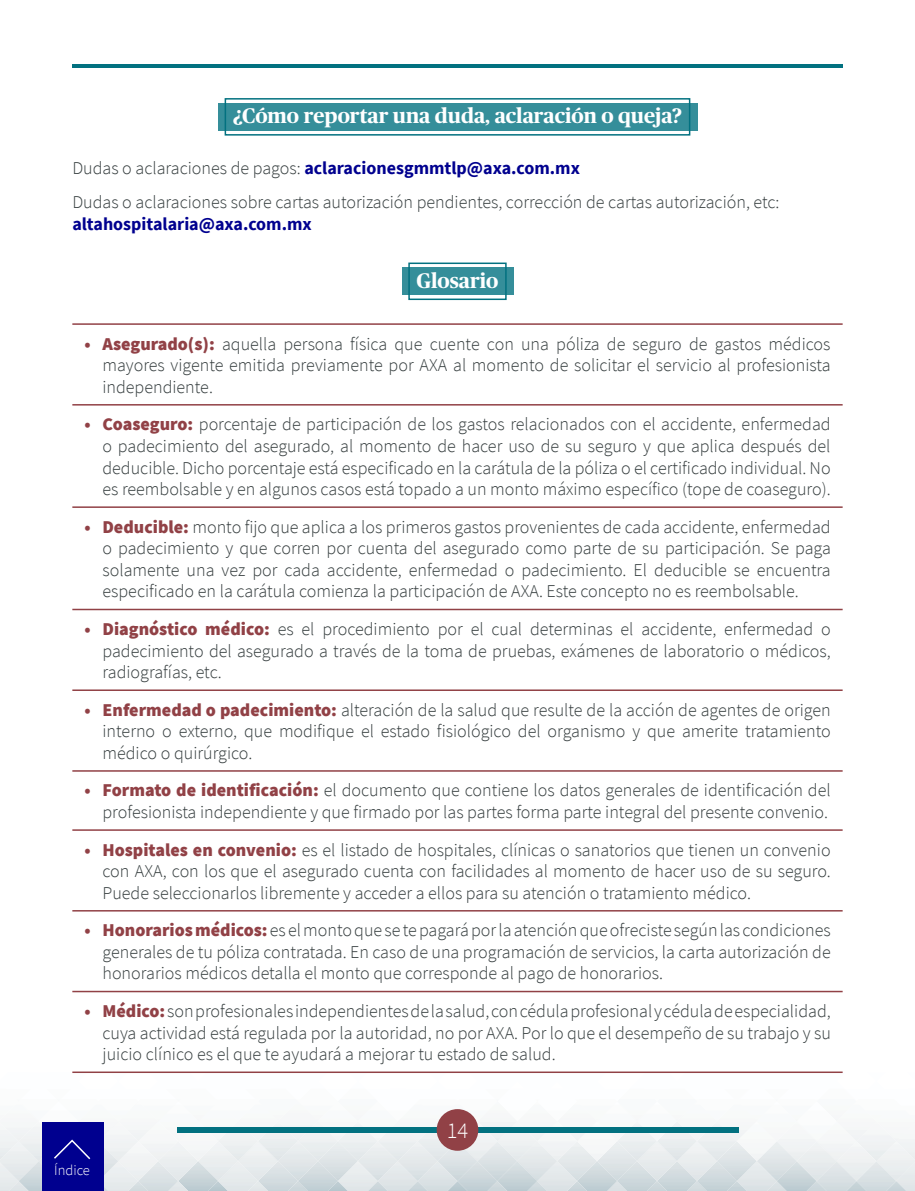
<style>
.page{position:relative;width:915px;height:1191px;background:#fff}
.page>*{position:absolute;margin:0;border:0;box-sizing:border-box;transform-origin:0 0}
.t1{font:300 22.5px "Source Sans Pro";color:#fff}
.t2{font:700 21px "Publico Headline";color:#fff}
.t3{font:300 18px/21.6px "Source Sans Pro";color:#343c3d;text-align:justify}
.t4{font:700 18px "Source Sans Pro";color:#00008f}
.t5{font:300 14.55px "Source Sans Pro";color:#fff}
.s1{font-weight:700;color:#00008f}
.s2{font-weight:700;color:#914146}
.s3{font-weight:900;color:#914146}
</style>
<div class="page">
<img style="left:836px;top:1159px;width:78px;height:32px">
<div style="left:836px;top:1130px;width:60px;height:31px;background:#f1f3f5"></div>
<img style="left:0;top:1109px;width:836px;height:72px">
<img style="left:103px;top:1181px;width:733px;height:10px">
<img style="left:636px;top:1161px;width:20px;height:20px">
<img style="left:497px;top:1109px;width:20px;height:12px">
<img style="left:58px;top:1109px;width:100px;height:12px">
<img style="left:238px;top:992px;width:20px;height:1px">
<img style="left:118px;top:1109px;width:20px;height:12px">
<img style="left:98px;top:1121px;width:20px;height:20px">
<img style="left:0;top:1181px;width:42px;height:10px">
<img style="left:19px;top:1109px;width:39px;height:52px">
<svg style="left:186px;top:992px;width:13px;height:1px"></svg>
<img style="left:0;top:1122px;width:19px;height:37px">
<img style="left:0;top:1109px;width:19px;height:11px">
<img style="left:72px;top:992px;width:26px;height:1px">
<div style="left:177px;top:1127px;width:561px;height:5px;background:#027180"></div>
<div style="left:42px;top:1122px;width:61px;height:69px;background:#00008f"></div>
<hr style="left:72px;top:64px;width:770px;height:4px;background:#027180">
<div style="left:436px;top:1109px;width:42px;height:41px;background:#914146;border-radius:50%"></div>
<svg style="left:54px;top:1139px;width:37px;height:21px"></svg>
<div style="left:218px;top:103px;width:479px;height:27px;background:#358e9a"></div>
<div style="left:224px;top:98px;width:466px;height:38px;border:2px solid #027180"></div>
<div style="left:401px;top:268px;width:112px;height:27px;background:#358e9a"></div>
<div style="left:408px;top:262px;width:98px;height:38px;border:2px solid #027180"></div>
<hr style="left:72px;top:323px;width:770px;height:2px;background:#914146">
<hr style="left:72px;top:404px;width:770px;height:1px;background:#914146">
<hr style="left:72px;top:506px;width:770px;height:2px;background:#914146">
<hr style="left:72px;top:609px;width:770px;height:1px;background:#914146">
<hr style="left:72px;top:689px;width:770px;height:2px;background:#914146">
<hr style="left:72px;top:770px;width:770px;height:1px;background:#914146">
<hr style="left:72px;top:829px;width:770px;height:2px;background:#914146">
<hr style="left:72px;top:910px;width:770px;height:1px;background:#914146">
<hr style="left:72px;top:990px;width:770px;height:2px;background:#914146">
<hr style="left:72px;top:1071px;width:770px;height:2px;background:#914146">
<p class="t2" style="left:233px;top:101px;width:450px">¿Cómo reportar una duda, aclaración o queja?</p>
<p class="t3" style="left:72px;top:152px;width:708px;line-height:33.6px">Dudas o aclaraciones de pagos: <span class="s1">aclaracionesgmmtlp@axa.com.mx<br></span>Dudas o aclaraciones sobre cartas autorización pendientes, corrección de cartas autorización, etc:</p>
<p class="t4" style="left:72px;top:211px;width:241px">altahospitalaria@axa.com.mx</p>
<p class="t2" style="left:416px;top:265px;width:83px">Glosario</p>
<p class="t3" style="left:102px;top:333px;width:729px;text-indent:-18px"><span class="s2">•</span> <span class="s3">Asegurado(s):</span> aquella persona física que cuente con una póliza de seguro de gastos médicos mayores vigente emitida previamente por AXA al momento de solicitar el servicio al profesionista independiente.</p>
<p class="t3" style="left:102px;top:413px;width:729px;text-indent:-18px"><span class="s2">•</span> <span class="s3">Coaseguro:</span> porcentaje de participación de los gastos relacionados con el accidente, enfermedad o padecimiento del asegurado, al momento de hacer uso de su seguro y que aplica después del deducible. Dicho porcentaje está especificado en la carátula de la póliza o el certificado individual. No es reembolsable y en algunos casos está topado a un monto máximo específico (tope de coaseguro).</p>
<p class="t3" style="left:102px;top:516px;width:729px;text-indent:-18px"><span class="s2">•</span> <span class="s3">Deducible:</span> monto fijo que aplica a los primeros gastos provenientes de cada accidente, enfermedad o padecimiento y que corren por cuenta del asegurado como parte de su participación. Se paga solamente una vez por cada accidente, enfermedad o padecimiento. El deducible se encuentra especificado en la carátula comienza la participación de AXA. Este concepto no es reembolsable.</p>
<p class="t3" style="left:102px;top:618px;width:729px;text-indent:-18px"><span class="s2">•</span> <span class="s3">Diagnóstico médico:</span> es el procedimiento por el cual determinas el accidente, enfermedad o padecimiento del asegurado a través de la toma de pruebas, exámenes de laboratorio o médicos, radiografías, etc.</p>
<p class="t3" style="left:102px;top:699px;width:729px;text-indent:-18px"><span class="s2">•</span> <span class="s3">Enfermedad o padecimiento:</span> alteración de la salud que resulte de la acción de agentes de origen interno o externo, que modifique el estado fisiológico del organismo y que amerite tratamiento médico o quirúrgico.</p>
<p class="t3" style="left:84px;top:779px;width:747px;text-align:right"><span class="s2">•</span> <span class="s3">Formato de identificación:</span> el documento que contiene los datos generales de identificación del profesionista independiente y que firmado por las partes forma parte integral del presente convenio.</p>
<p class="t3" style="left:102px;top:838px;width:729px;text-indent:-18px"><span class="s2">•</span> <span class="s3">Hospitales en convenio:</span> es el listado de hospitales, clínicas o sanatorios que tienen un convenio con AXA, con los que el asegurado cuenta con facilidades al momento de hacer uso de su seguro.<br>Puede seleccionarlos libremente y acceder a ellos para su atención o tratamiento médico.</p>
<p class="t3" style="left:102px;top:919px;width:729px;text-indent:-18px"><span class="s2">•</span> <span class="s3">Honorarios médicos:</span> es el monto que se te pagará por la atención que ofreciste según las condiciones generales de tu póliza contratada. En caso de una programación de servicios, la carta autorización de honorarios médicos detalla el monto que corresponde al pago de honorarios.</p>
<p class="t3" style="left:102px;top:1000px;width:729px;text-indent:-18px"><span class="s2">•</span> <span class="s3">Médico:</span> son profesionales independientes de la salud, con cédula profesional y cédula de especialidad, cuya actividad está regulada por la autoridad, no por AXA. Por lo que el desempeño de su trabajo y su juicio clínico es el que te ayudará a mejorar tu estado de salud.</p>
<p class="t5" style="left:54px;top:1161px;width:37px">Índice</p>
<p class="t1" style="left:446px;top:1117px;width:23px">14</p>
</div>
